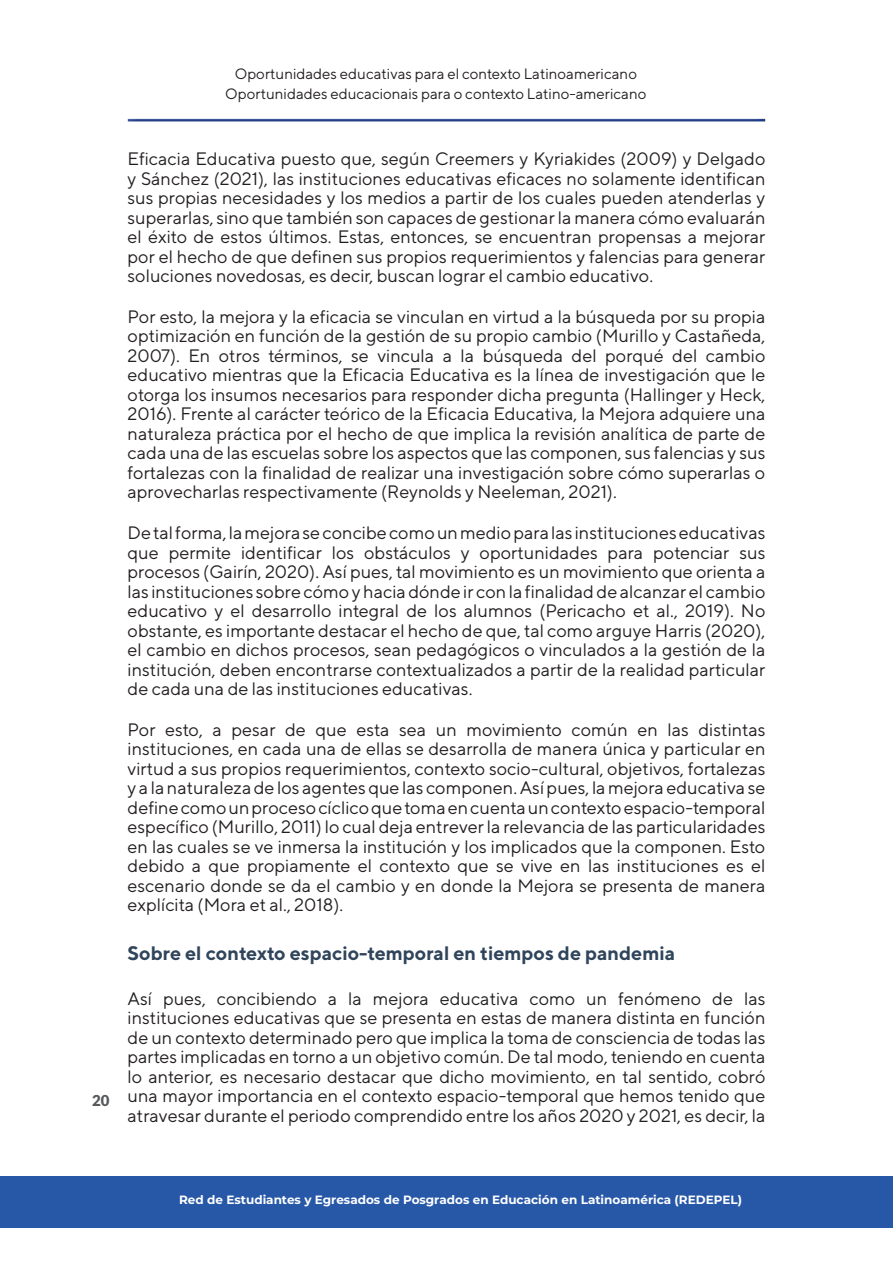
<style>
.page{position:relative;width:893px;height:1263px;background:#fff}
.page>*{position:absolute;margin:0;border:0;box-sizing:border-box;transform-origin:0 0}
.TÍTULO_2{font:700 19.5px "TT Norms";color:#30455b}
.PARRAFO_NORMAL{font:18px/19.5px "TT Norms";color:#231f20;text-align:justify}
.t1{font:15px/19.8px "TT Norms";color:#231f20;text-align:center}
.t2{font:900 15px "Lato";color:#57585a}
.t3{font:700 12px "Montserrat";color:#fff}
</style>
<div class="page">
<div style="left:1px;top:1176px;width:892px;height:52px;background:#2758a7"></div>
<div style="left:126px;top:118px;width:641px;height:6px;background:#19678e;opacity:.75"></div>
<p class="t1" style="left:225px;top:64px;width:423px">Oportunidades educativas para el contexto Latinoamericano<br>Oportunidades educacionais para o contexto Latino-americano</p>
<p class="t2" style="left:92px;top:1092px;width:19px">20</p>
<p class="PARRAFO_NORMAL" style="left:128px;top:149px;width:639px">Eficacia Educativa puesto que, según Creemers y Kyriakides (2009) y Delgado y Sánchez (2021), las instituciones educativas eficaces no solamente identifican sus propias necesidades y los medios a partir de los cuales pueden atenderlas y superarlas, sino que también son capaces de gestionar la manera cómo evaluarán el éxito de estos últimos. Estas, entonces, se encuentran propensas a mejorar por el hecho de que definen sus propios requerimientos y falencias para generar soluciones novedosas, es decir, buscan lograr el cambio educativo.</p>
<p class="PARRAFO_NORMAL" style="left:128px;top:306px;width:639px">Por esto, la mejora y la eficacia se vinculan en virtud a la búsqueda por su propia optimización en función de la gestión de su propio cambio (Murillo y Castañeda, 2007). En otros términos, se vincula a la búsqueda del porqué del cambio educativo mientras que la Eficacia Educativa es la línea de investigación que le otorga los insumos necesarios para responder dicha pregunta (Hallinger y Heck, 2016). Frente al carácter teórico de la Eficacia Educativa, la Mejora adquiere una naturaleza práctica por el hecho de que implica la revisión analítica de parte de cada una de las escuelas sobre los aspectos que las componen, sus falencias y sus fortalezas con la finalidad de realizar una investigación sobre cómo superarlas o aprovecharlas respectivamente (Reynolds y Neeleman, 2021).</p>
<p class="PARRAFO_NORMAL" style="left:128px;top:523px;width:639px">De tal forma, la mejora se concibe como un medio para las instituciones educativas que permite identificar los obstáculos y oportunidades para potenciar sus procesos (Gairín, 2020). Así pues, tal movimiento es un movimiento que orienta a las instituciones sobre cómo y hacia dónde ir con la finalidad de alcanzar el cambio educativo y el desarrollo integral de los alumnos (Pericacho et al., 2019). No obstante, es importante destacar el hecho de que, tal como arguye Harris (2020), el cambio en dichos procesos, sean pedagógicos o vinculados a la gestión de la institución, deben encontrarse contextualizados a partir de la realidad particular de cada una de las instituciones educativas.</p>
<p class="PARRAFO_NORMAL" style="left:128px;top:719px;width:639px">Por esto, a pesar de que esta sea un movimiento común en las distintas instituciones, en cada una de ellas se desarrolla de manera única y particular en virtud a sus propios requerimientos, contexto socio-cultural, objetivos, fortalezas y a la naturaleza de los agentes que las componen. Así pues, la mejora educativa se define como un proceso cíclico que toma en cuenta un contexto espacio-temporal específico (Murillo, 2011) lo cual deja entrever la relevancia de las particularidades en las cuales se ve inmersa la institución y los implicados que la componen. Esto debido a que propiamente el contexto que se vive en las instituciones es el escenario donde se da el cambio y en donde la Mejora se presenta de manera explícita (Mora et al., 2018).</p>
<p class="TÍTULO_2" style="left:128px;top:940px;width:549px">Sobre el contexto espacio-temporal en tiempos de pandemia</p>
<p class="PARRAFO_NORMAL" style="left:128px;top:988px;width:639px">Así pues, concibiendo a la mejora educativa como un fenómeno de las instituciones educativas que se presenta en estas de manera distinta en función de un contexto determinado pero que implica la toma de consciencia de todas las partes implicadas en torno a un objetivo común. De tal modo, teniendo en cuenta lo anterior, es necesario destacar que dicho movimiento, en tal sentido, cobró una mayor importancia en el contexto espacio-temporal que hemos tenido que atravesar durante el periodo comprendido entre los años 2020 y 2021, es decir, la</p>
<p class="t3" style="left:179px;top:1191px;width:564px">Red de Estudiantes y Egresados de Posgrados en Educación en Latinoamérica (REDEPEL)</p>
</div>
